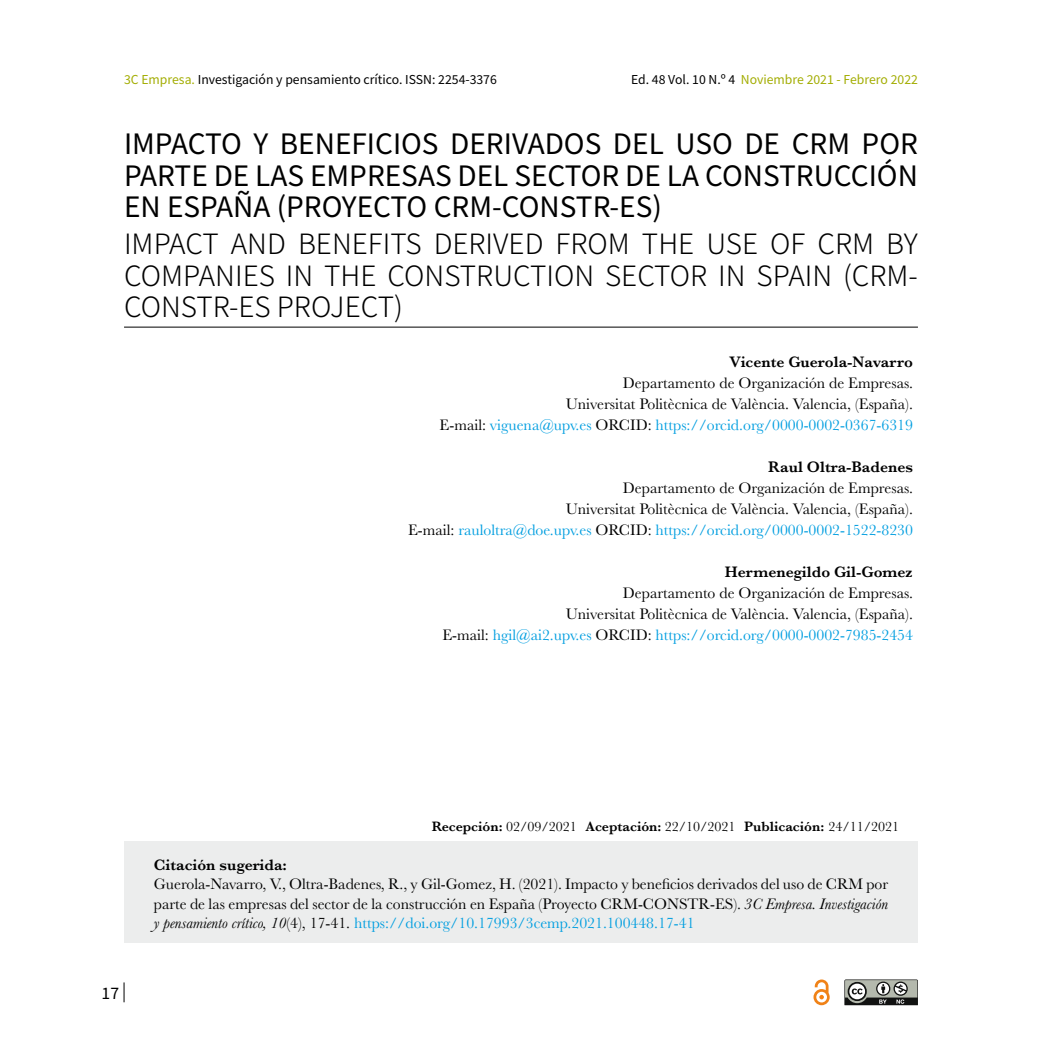
<style>
.page{position:relative;width:1042px;height:1042px;background:#fff}
.page>*{position:absolute;margin:0;border:0;box-sizing:border-box;transform-origin:0 0}
.t1{font:28px/31.5px "Noto Sans HK";color:#000;text-align:justify}
.t2{font:300 28px/31.5px "Noto Sans HK";color:#000;text-align:justify}
.t3{font:15.75px/21px "Baskerville";color:#000;text-align:right}
.t4{font:600 15.75px "Baskerville";color:#000}
.t5{font:15.75px "Noto Sans HK";color:#000}
.t6{font:600 14px "Baskerville";color:#000}
.t7{font:12.25px "Noto Sans HK";color:#000}
.t8{font:12.25px "Noto Sans HK";color:#a3ad03}
.s1{color:#a3ad03}
.s2{color:#000}
.s3{color:#009ee0}
.s4{font-weight:400}
.s5{font-style:italic}
</style>
<div class="page">
<svg style="left:124px;top:982px;width:1px;height:20px"></svg>
<svg style="left:844px;top:979px;width:74px;height:26px;background:#7f827d"></svg>
<svg style="left:813px;top:979px;width:16px;height:26px"></svg>
<div style="left:124px;top:841px;width:794px;height:102px;background:#eceded"></div>
<hr style="left:124px;top:327px;width:794px;height:1px;background:#000">
<p class="t7" style="left:124px;top:73px;width:374px"><span class="s1">3C Empresa.</span> Investigación y pensamiento crítico. ISSN: 2254-3376</p>
<p class="t8" style="left:631px;top:73px;width:288px"><span class="s2">Ed. 48 Vol. 10 N.º 4</span> Noviembre 2021 - Febrero 2022</p>
<h1 class="t1" style="left:124px;top:129px;width:795px">IMPACTO Y BENEFICIOS DERIVADOS DEL USO DE CRM POR PARTE DE LAS EMPRESAS DEL SECTOR DE LA CONSTRUCCIÓN EN ESPAÑA (PROYECTO CRM-CONSTR-ES)</h1>
<h1 class="t2" style="left:124px;top:229px;width:795px">IMPACT AND BENEFITS DERIVED FROM THE USE OF CRM BY COMPANIES IN THE CONSTRUCTION SECTOR IN SPAIN (CRM-CONSTR-ES PROJECT)</h1>
<p class="t4" style="left:729px;top:351px;width:185px">Vicente Guerola-Navarro</p>
<p class="t3" style="left:440px;top:373px;width:475px">Departamento de Organización de Empresas.<br>Universitat Politècnica de València. Valencia, (España).<br>E-mail: <span class="s3">viguena@upv.es</span> ORCID: <span class="s3">https://orcid.org/0000-0002-0367-6319</span></p>
<p class="t4" style="left:768px;top:456px;width:146px">Raul Oltra-Badenes</p>
<p class="t3" style="left:408px;top:478px;width:506px">Departamento de Organización de Empresas.<br>Universitat Politècnica de València. Valencia, (España).<br>E-mail: <span class="s3">rauloltra@doe.upv.es</span> ORCID: <span class="s3">https://orcid.org/0000-0002-1522-8230</span></p>
<p class="t4" style="left:725px;top:561px;width:190px">Hermenegildo Gil-Gomez</p>
<p class="t3" style="left:442px;top:583px;width:472px">Departamento de Organización de Empresas.<br>Universitat Politècnica de València. Valencia, (España).<br>E-mail: <span class="s3">hgil@ai2.upv.es</span> ORCID: <span class="s3">https://orcid.org/0000-0002-7985-2454</span></p>
<p class="t6" style="left:432px;top:817px;width:469px">Recepción: <span class="s4">02/09/2021</span> Aceptación: <span class="s4">22/10/2021</span> Publicación: <span class="s4">24/11/2021</span></p>
<p class="t5" style="left:102px;top:984px;width:19px">17</p>
<p class="t4" style="left:154px;top:854px;width:135px">Citación sugerida:</p>
<p class="t3" style="left:154px;top:875px;width:736px;line-height:19.2px;text-align:justify">Guerola-Navarro, V., Oltra-Badenes, R., y Gil-Gomez, H. (2021). Impacto y beneficios derivados del uso de CRM por parte de las empresas del sector de la construcción en España (Proyecto CRM-CONSTR-ES). <span class="s5">3C Empresa. Investigación y pensamiento crítico, 10</span>(4), 17-41. <span class="s3">https://doi.org/10.17993/3cemp.2021.100448.17-41</span></p>
</div>
